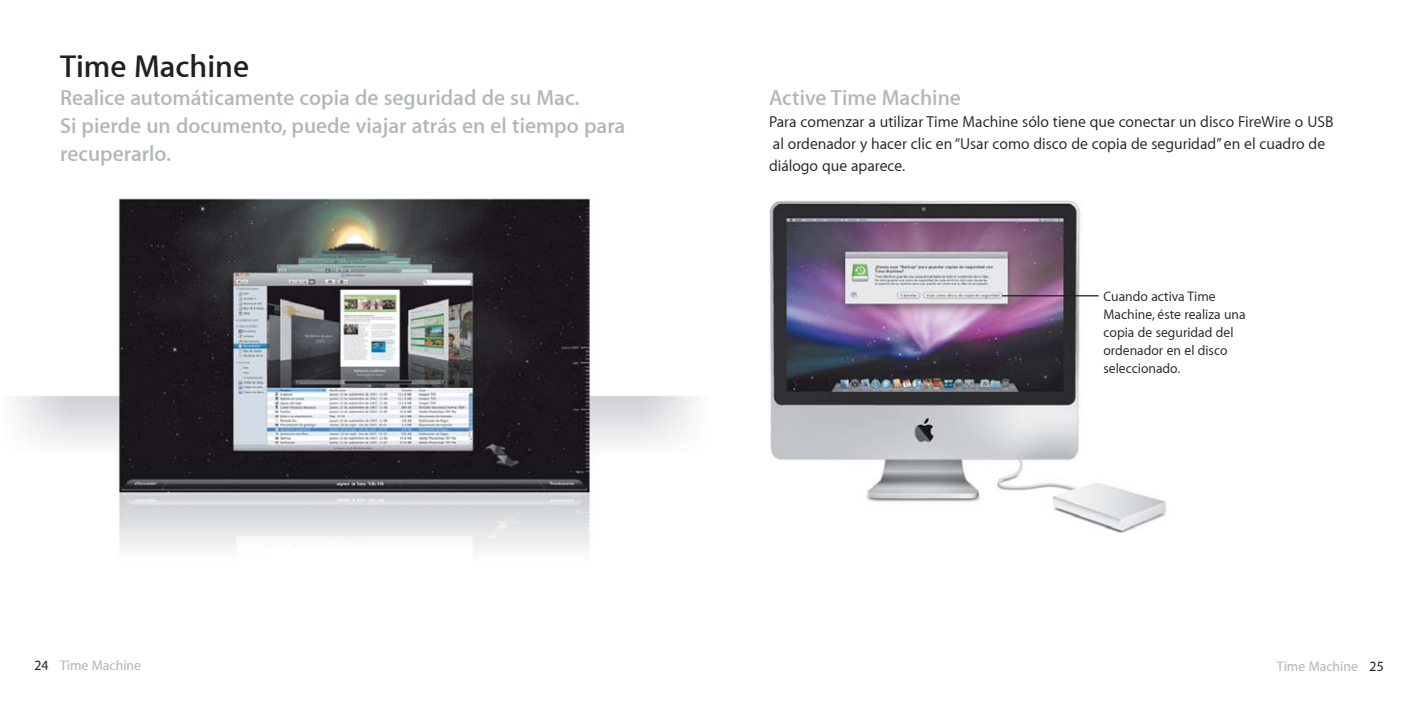
<style>
.page{position:relative;width:1418px;height:709px;background:#fff}
.page>*{position:absolute;margin:0;border:0;box-sizing:border-box;transform-origin:0 0}
.t1{font:600 32px "Myriad Set";color:#231f20}
.t2{font:600 22px/28px "Myriad Set";color:#b0b6bb}
.t3{font:16px/22px "Myriad Set Text";color:#231f20}
.t4{font:14px/18px "Myriad Set Text";color:#231f20}
.t5{font:500 14px "Myriad Set";color:#b0b6bb}
.s1{color:#231f20}
</style>
<div class="page">
<img style="left:769px;top:200px;width:398px;height:332px">
<hr style="left:1002px;top:295px;width:96px;height:1px;background:#231f20">
<img style="left:12px;top:198px;width:686px;height:353px">
<h1 class="t1" style="left:60px;top:50px;width:191px">Time Machine</h1>
<h2 class="t2" style="left:60px;top:84px;width:567px">Realice automáticamente copia de seguridad de su Mac.<br>Si pierde un documento, puede viajar atrás en el tiempo para recuperarlo.</h2>
<h2 class="t2" style="left:769px;top:84px;width:193px">Active Time Machine</h2>
<p class="t3" style="left:769px;top:111px;width:566px">Para comenzar a utilizar Time Machine sólo tiene que conectar un disco FireWire o USB al ordenador y hacer clic en “Usar como disco de copia de seguridad” en el cuadro de diálogo que aparece.</p>
<p class="t4" style="left:1103px;top:288px;width:144px">Cuando activa Time<br>Machine, éste realiza una copia de seguridad del ordenador en el disco seleccionado.</p>
<p class="t5" style="left:34px;top:658px;width:108px"><span class="s1">24</span> Time Machine</p>
<p class="t5" style="left:1276px;top:659px;width:108px">Time Machine <span class="s1">25</span></p>
</div>
